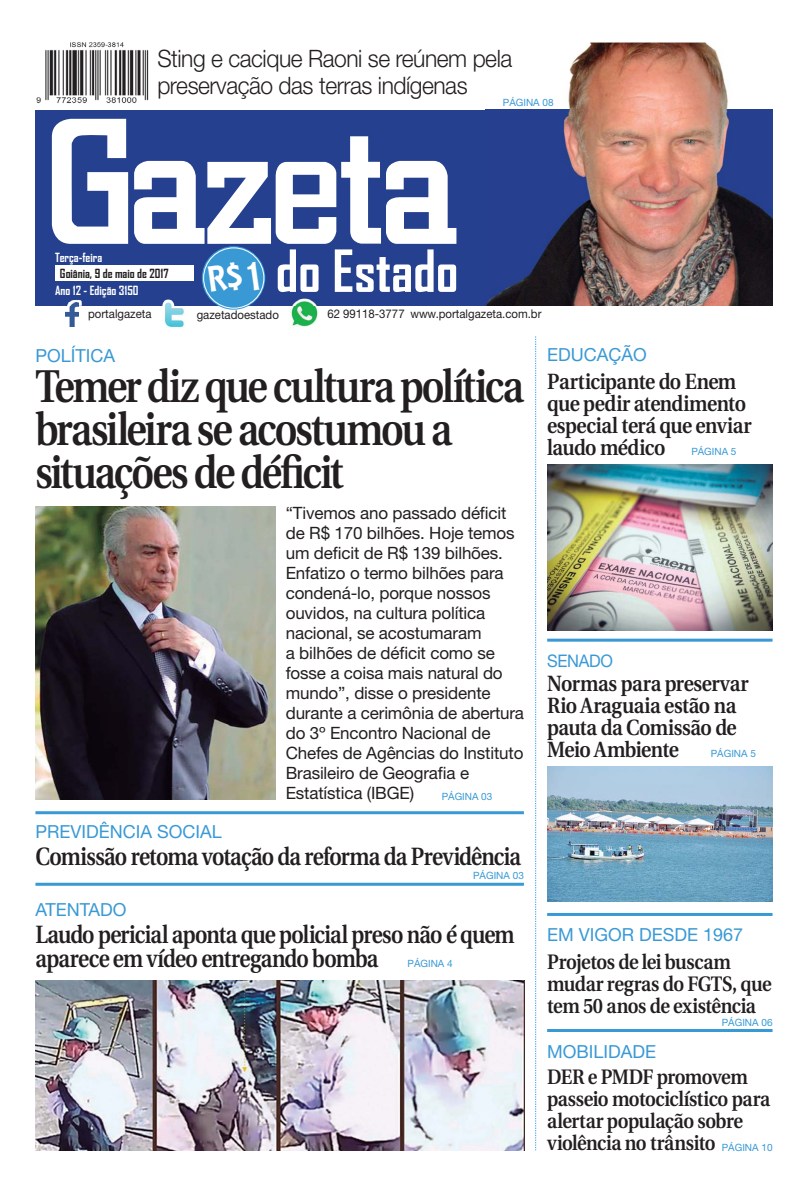
<style>
.page{position:relative;width:808px;height:1191px;background:#fff}
.page>*{position:absolute;margin:0;border:0;box-sizing:border-box;transform-origin:0 0}
.t1{font:700 55.6px "Agency FB";color:#fff}
.t2{font:600 45.9px/43.2px "Utopia";letter-spacing:-.05em;color:#231f20;scale:.85 1}
.t3{font:600 25px/24px "Utopia";letter-spacing:-.035em;color:#231f20;scale:.85 1}
.t4{font:300 24px/27px "Helvetica Neue";letter-spacing:-.02em;color:#231f20;scale:.95 1}
.t5{font:600 22px/22px "Utopia";letter-spacing:-.025em;color:#231f20;scale:.89 1}
.t6{font:600 20.9px/22px "Utopia";letter-spacing:-.03em;color:#231f20;scale:.89 1}
.t7{font:18px "Helvetica Neue";color:#3999d5}
.t8{font:17.3px "Helvetica Neue";letter-spacing:-.02em;color:#3999d5;scale:.95 1}
.t9{font:17px/20px "Helvetica Neue";letter-spacing:-.01em;color:#231f20}
.t10{font:700 12.1px "Agency FB";color:#fff}
.t11{font:700 12.1px "Agency FB";color:#231f20}
.t12{font:12px "Helvetica Neue";color:#231f20;scale:.95 1}
.t13{font:10px "Helvetica Neue";color:#3999d5}
.s1{font-family:"Helvetica Neue";font-weight:400;font-size:10px;color:#3999d5}
</style>
<div class="page">
<img style="left:35px;top:506px;width:240px;height:294px">
<hr style="left:35px;top:811px;width:489px;height:3px;background:#3999d5">
<hr style="left:35px;top:882px;width:489px;height:3px;background:#3999d5">
<hr style="left:547px;top:913px;width:225px;height:3px;background:#3999d5">
<hr style="left:547px;top:1029px;width:225px;height:3px;background:#3999d5">
<hr style="left:547px;top:638px;width:225px;height:3px;background:#3999d5">
<div style="left:35px;top:110px;width:737px;height:196px;background:#25408e"></div>
<svg style="left:52px;top:119px;width:76px;height:125px"></svg>
<svg style="left:134px;top:136px;width:322px;height:108px"></svg>
<img style="left:65px;top:300px;width:17px;height:27px">
<img style="left:66px;top:306px;width:13px;height:20px">
<svg style="left:66px;top:303px;width:13px;height:3px"></svg>
<img style="left:162px;top:299px;width:22px;height:29px">
<img style="left:291px;top:299px;width:27px;height:28px">
<div style="left:55px;top:266px;width:138px;height:15px;background:#fff"></div>
<img style="left:486px;top:43px;width:286px;height:67px">
<img style="left:486px;top:110px;width:286px;height:196px">
<img style="left:36px;top:42px;width:112px;height:62px">
<svg style="left:535px;top:336px;width:1px;height:814px"></svg>
<svg style="left:202px;top:246px;width:63px;height:64px"></svg>
<div style="left:203px;top:247px;width:61px;height:61px;border:1px solid #fff;border-radius:50%"></div>
<img style="left:35px;top:980px;width:489px;height:170px">
<img style="left:547px;top:465px;width:225px;height:165px">
<img style="left:547px;top:766px;width:225px;height:135px">
<div style="left:208px;top:261px;width:51px;height:32px;background:#3999d5"></div>
<h3 class="t4" style="left:157px;top:48px;width:375px">Sting e cacique Raoni se reúnem pela preservação das terras indígenas</h3>
<p class="t13" style="left:503px;top:99px;width:52px">PÁGINA 08</p>
<p class="t10" style="left:55px;top:249px;width:49px">Terça-feira</p>
<p class="t11" style="left:60px;top:266px;width:110px">Goiânia, 9 de maio de 2017</p>
<p class="t10" style="left:55px;top:283px;width:85px">Ano 12 - Edição 3150</p>
<h1 class="t1" style="left:276px;top:236px;width:184px">do Estado</h1>
<p class="t12" style="left:88px;top:310px;width:68px">portalgazeta</p>
<p class="t12" style="left:197px;top:310px;width:88px">gazetadoestado</p>
<p class="t12" style="left:327px;top:309px;width:227px">62 99118-3777 www.portalgazeta.com.br</p>
<p class="t7" style="left:35px;top:349px;width:81px">POLÍTICA</p>
<h2 class="t2" style="left:35px;top:368px;width:576px">Temer diz que cultura política brasileira se acostumou a situações de déficit</h2>
<p class="t9" style="left:286px;top:505px;width:240px">“Tivemos ano passado déficit de R$ 170 bilhões. Hoje temos um deficit de R$ 139 bilhões.<br>Enfatizo o termo bilhões para condená-lo, porque nossos ouvidos, na cultura política nacional, se acostumaram<br>a bilhões de déficit como se fosse a coisa mais natural do mundo”, disse o presidente durante a cerimônia de abertura do 3º Encontro Nacional de<br>Chefes de Agências do Instituto<br>Brasileiro de Geografia e<br>Estatística (IBGE)</p>
<p class="t13" style="left:442px;top:793px;width:52px">PÁGINA 03</p>
<p class="t7" style="left:35px;top:825px;width:188px">PREVIDÊNCIA SOCIAL</p>
<h3 class="t3" style="left:35px;top:846px;width:573px">Comissão retoma votação da reforma da Previdência</h3>
<p class="t13" style="left:473px;top:871px;width:52px">PÁGINA 03</p>
<p class="t7" style="left:35px;top:903px;width:93px">ATENTADO</p>
<h3 class="t3" style="left:35px;top:924px;width:565px">Laudo pericial aponta que policial preso não é quem aparece em vídeo entregando bomba</h3>
<p class="t13" style="left:408px;top:959px;width:47px">PÁGINA 4</p>
<p class="t7" style="left:547px;top:348px;width:101px">EDUCAÇÃO</p>
<p class="t5" style="left:547px;top:372px;width:231px">Participante do Enem que pedir atendimento especial terá que enviar laudo médico <span class="s1">PÁGINA 5</span></p>
<p class="t8" style="left:547px;top:654px;width:71px">SENADO</p>
<p class="t5" style="left:547px;top:674px;width:228px">Normas para preservar<br>Rio Araguaia estão na pauta da Comissão de<br>Meio Ambiente</p>
<p class="t13" style="left:711px;top:749px;width:47px">PÁGINA 5</p>
<p class="t7" style="left:547px;top:928px;width:198px">EM VIGOR DESDE 1967</p>
<p class="t6" style="left:547px;top:953px;width:254px">Projetos de lei buscam mudar regras do FGTS, que tem 50 anos de existência</p>
<p class="t7" style="left:547px;top:1045px;width:111px">MOBILIDADE</p>
<p class="t6" style="left:547px;top:1068px;width:255px">DER e PMDF promovem passeio motociclístico para alertar população sobre violência no trânsito <span class="s1">PÁGINA 10</span></p>
<p class="t13" style="left:722px;top:1018px;width:52px">PÁGINA 06</p>
</div>
